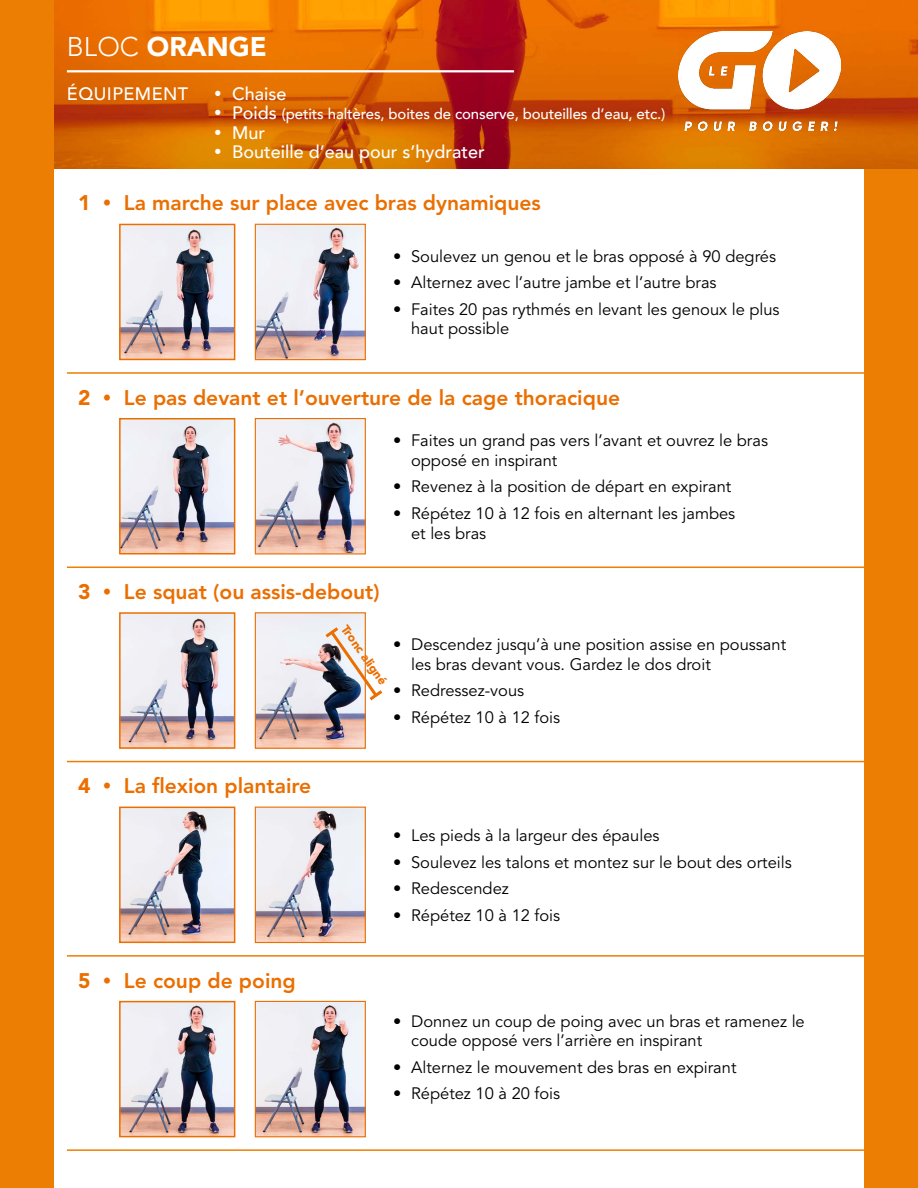
<style>
.page{position:relative;width:918px;height:1188px;background:#eb7e03}
.page>*{position:absolute;margin:0;border:0;box-sizing:border-box;transform-origin:0 0}
.t1{font:900 27px "Avenir";color:#fff}
.t2{font:800 21px "Avenir LT Std";color:#eb6e00}
.t3{font:500 18px "Avenir";color:#fff}
.t4{font:500 18px "Avenir";letter-spacing:.025em;color:#fff}
.t5{font:16.5px/19.8px "Avenir LT Std";color:#000}
.t6{font:500 15px "Avenir";letter-spacing:-.01em;color:#fff}
.t7{font:900 12.3px "Avenir LT Std";color:#eb6e00}
.s1{font-weight:300}
.s2{font-size:18px}
.s3{font-weight:900}
</style>
<div class="page">
<div style="left:54px;top:0;width:810px;height:1188px;background:#fff"></div>
<img style="left:54px;top:0;width:864px;height:168px">
<img style="left:122px;top:227px;width:110px;height:130px">
<div style="left:119px;top:224px;width:116px;height:136px;border:2px solid #eb6e00"></div>
<img style="left:257px;top:226px;width:107px;height:132px">
<div style="left:255px;top:224px;width:111px;height:136px;border:1px solid #eb6e00"></div>
<hr style="left:67px;top:372px;width:842px;height:2px;background:#eb7e03">
<img style="left:122px;top:615px;width:110px;height:131px">
<div style="left:119px;top:612px;width:116px;height:137px;border:2px solid #eb6e00"></div>
<img style="left:257px;top:614px;width:107px;height:133px">
<div style="left:255px;top:612px;width:111px;height:137px;border:1px solid #eb6e00"></div>
<hr style="left:67px;top:761px;width:842px;height:1px;background:#eb7e03">
<img style="left:122px;top:810px;width:110px;height:130px">
<div style="left:119px;top:807px;width:116px;height:136px;border:2px solid #eb6e00"></div>
<img style="left:257px;top:809px;width:107px;height:132px">
<div style="left:255px;top:807px;width:111px;height:136px;border:1px solid #eb6e00"></div>
<hr style="left:67px;top:955px;width:842px;height:2px;background:#eb7e03">
<img style="left:122px;top:1004px;width:110px;height:130px">
<div style="left:119px;top:1001px;width:116px;height:136px;border:2px solid #eb6e00"></div>
<img style="left:257px;top:1003px;width:107px;height:132px">
<div style="left:255px;top:1001px;width:111px;height:136px;border:1px solid #eb6e00"></div>
<hr style="left:67px;top:1149px;width:842px;height:2px;background:#eb7e03">
<hr style="left:67px;top:70px;width:447px;height:2px;background:#fff">
<img style="left:122px;top:421px;width:110px;height:130px">
<div style="left:119px;top:418px;width:116px;height:136px;border:2px solid #eb6e00"></div>
<img style="left:257px;top:420px;width:107px;height:132px">
<div style="left:255px;top:418px;width:111px;height:136px;border:1px solid #eb6e00"></div>
<hr style="left:67px;top:567px;width:842px;height:1px;background:#eb7e03">
<img style="left:678px;top:32px;width:162px;height:98px">
<img style="left:322px;top:624px;width:61px;height:79px">
<svg style="left:67px;top:119px;width:18px;height:1px"></svg>
<svg style="left:67px;top:158px;width:18px;height:1px"></svg>
<h1 class="t1" style="left:67px;top:24px;width:202px"><span class="s1">BLOC</span> ORANGE</h1>
<p class="t4" style="left:67px;top:78px;width:123px">ÉQUIPEMENT</p>
<p class="t3" style="left:214px;top:78px;width:74px">• Chaise</p>
<p class="t6" style="left:214px;top:101px;width:453px">• <span class="s2">Poids</span> (petits haltères, boites de conserve, bouteilles d’eau, etc.)</p>
<p class="t3" style="left:214px;top:117px;width:53px">• Mur</p>
<p class="t3" style="left:214px;top:136px;width:272px">• Bouteille d’eau pour s’hydrater</p>
<p class="t2" style="left:78px;top:191px;width:464px"><span class="s3">1</span> • La marche sur place avec bras dynamiques</p>
<p class="t5" style="left:393px;top:246px;width:384px">• Soulevez un genou et le bras opposé à 90 degrés</p>
<p class="t5" style="left:393px;top:273px;width:325px">• Alternez avec l’autre jambe et l’autre bras</p>
<p class="t5" style="left:411px;top:300px;width:370px;text-indent:-18px">• Faites 20 pas rythmés en levant les genoux le plus haut possible</p>
<p class="t2" style="left:78px;top:385px;width:543px"><span class="s3">2</span> • Le pas devant et l’ouverture de la cage thoracique</p>
<p class="t5" style="left:411px;top:431px;width:358px;text-indent:-18px">• Faites un grand pas vers l’avant et ouvrez le bras opposé en inspirant</p>
<p class="t5" style="left:393px;top:477px;width:340px">• Revenez à la position de départ en expirant</p>
<p class="t5" style="left:411px;top:504px;width:326px;text-indent:-18px">• Répétez 10 à 12 fois en alternant les jambes et les bras</p>
<p class="t2" style="left:78px;top:579px;width:303px"><span class="s3">3</span> • Le squat (ou assis-debout)</p>
<p class="t2" style="left:78px;top:774px;width:235px"><span class="s3">4</span> • La flexion plantaire</p>
<p class="t2" style="left:78px;top:968px;width:219px"><span class="s3">5</span> • Le coup de poing</p>
<p class="t7" style="left:350px;top:622px;width:72px;rotate:55deg">Tronc aligné</p>
<p class="t5" style="left:411px;top:635px;width:377px;text-indent:-18px">• Descendez jusqu’à une position assise en poussant les bras devant vous. Gardez le dos droit</p>
<p class="t5" style="left:393px;top:681px;width:133px">• Redressez-vous</p>
<p class="t5" style="left:393px;top:708px;width:169px">• Répétez 10 à 12 fois</p>
<p class="t5" style="left:393px;top:826px;width:268px">• Les pieds à la largeur des épaules</p>
<p class="t5" style="left:393px;top:852px;width:400px">• Soulevez les talons et montez sur le bout des orteils</p>
<p class="t5" style="left:393px;top:879px;width:117px">• Redescendez</p>
<p class="t5" style="left:393px;top:906px;width:169px">• Répétez 10 à 12 fois</p>
<p class="t5" style="left:411px;top:1011px;width:395px;text-indent:-18px">• Donnez un coup de poing avec un bras et ramenez le coude opposé vers l’arrière en inspirant</p>
<p class="t5" style="left:393px;top:1058px;width:345px">• Alternez le mouvement des bras en expirant</p>
<p class="t5" style="left:393px;top:1084px;width:169px">• Répétez 10 à 20 fois</p>
</div>
